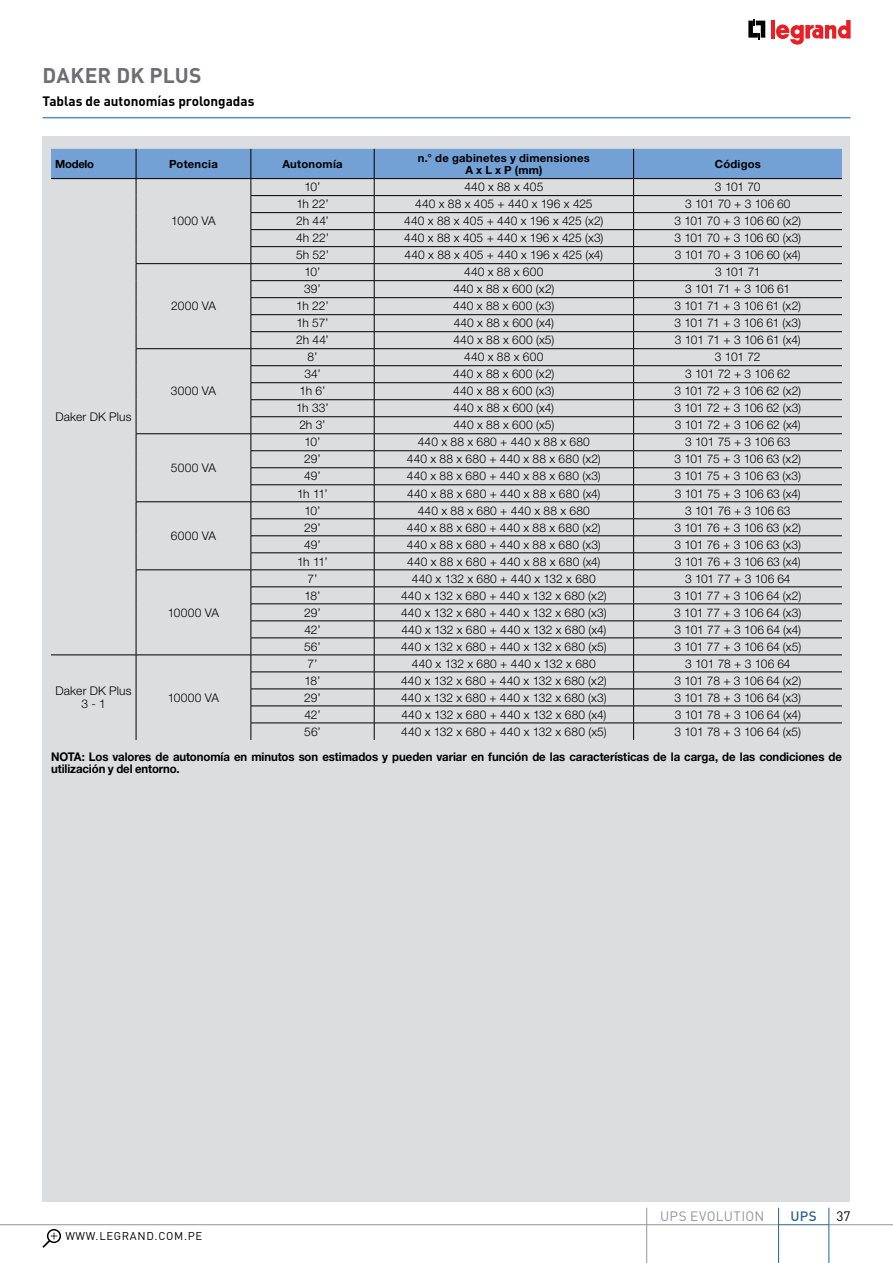
<style>
.page{position:relative;width:893px;height:1263px;background:#fff}
.page>*{position:absolute;margin:0;border:0;box-sizing:border-box;transform-origin:0 0}
.t1{font:700 21px "DIN Pro";letter-spacing:.005em;color:#6d6e71}
.t2{font:700 13.5px "DIN Pro";color:#000}
.t3{font:13.5px "DIN Pro";letter-spacing:.025em;color:#939598}
.t4{font:500 13.5px "DIN Pro";color:#2c6293}
.t5{font:13.5px "DIN Pro";color:#000}
.t6{font:300 12px/13.5px "Helvetica Neue LT Std";letter-spacing:.01em;color:#000;text-align:center}
.t7{font:300 12px "Helvetica Neue LT Std";letter-spacing:-.02em;color:#000}
.t8{font:700 12px/12px "Helvetica Neue LT Std";letter-spacing:-.01em;color:#000;scale:.95 1}
.t9{font:300 12px "Helvetica Neue LT Std";letter-spacing:-.025em;color:#000}
.t10{font:300 12px "Helvetica Neue LT Std";letter-spacing:-.035em;color:#000}
.t11{font:700 11.25px/12px "Helvetica Neue LT Std";letter-spacing:.02em;color:#000;text-align:center}
.t12{font:11.25px "DIN Pro";letter-spacing:.06em;color:#000}
</style>
<div class="page">
<hr style="left:0;top:1224px;width:779px;height:1px;background:#939598">
<hr style="left:778px;top:1224px;width:51px;height:1px;background:#2c6293">
<hr style="left:829px;top:1224px;width:64px;height:1px;background:#939598">
<hr style="left:828px;top:1208px;width:1px;height:55px;background:#2c6293">
<div style="left:47px;top:1229px;width:14px;height:14px;border:2px solid #000;border-radius:50%"></div>
<svg style="left:42px;top:1232px;width:15px;height:16px"></svg>
<hr style="left:778px;top:1208px;width:1px;height:55px;background:#2c6293">
<svg style="left:748px;top:19px;width:17px;height:20px"></svg>
<hr style="left:771px;top:20px;width:4px;height:18px;background:#ed1d24">
<svg style="left:776px;top:20px;width:74px;height:25px"></svg>
<div style="left:43px;top:136px;width:807px;height:1065px;background:#dcddde"></div>
<hr style="left:43px;top:117px;width:807px;height:1px;background:#5091cd">
<svg style="left:51px;top:149px;width:791px;height:591px"></svg>
<hr style="left:646px;top:1208px;width:1px;height:55px;background:#939598">
<h1 class="t1" style="left:43px;top:61px;width:160px">DAKER DK PLUS</h1>
<p class="t2" style="left:43px;top:92px;width:213px">Tablas de autonomías prolongadas</p>
<p class="t11" style="left:55px;top:157px;width:40px">Modelo</p>
<p class="t11" style="left:169px;top:157px;width:50px">Potencia</p>
<p class="t11" style="left:282px;top:157px;width:62px">Autonomía</p>
<p class="t11" style="left:418px;top:151px;width:173px">n.° de gabinetes y dimensiones<br>A x L x P (mm)</p>
<p class="t11" style="left:715px;top:157px;width:48px">Códigos</p>
<p class="t6" style="left:55px;top:410px;width:78px">Daker DK Plus</p>
<p class="t6" style="left:171px;top:214px;width:46px">1000 VA</p>
<p class="t6" style="left:171px;top:299px;width:46px">2000 VA</p>
<p class="t6" style="left:171px;top:384px;width:47px">3000 VA</p>
<p class="t6" style="left:171px;top:461px;width:47px">5000 VA</p>
<p class="t6" style="left:171px;top:529px;width:47px">6000 VA</p>
<p class="t6" style="left:168px;top:605px;width:53px">10000 VA</p>
<p class="t6" style="left:304px;top:180px;width:18px">10’</p>
<p class="t6" style="left:464px;top:180px;width:81px">440 x 88 x 405</p>
<p class="t6" style="left:715px;top:180px;width:47px">3 101 70</p>
<p class="t6" style="left:296px;top:197px;width:34px">1h 22’</p>
<p class="t6" style="left:415px;top:197px;width:179px">440 x 88 x 405 + 440 x 196 x 425</p>
<p class="t9" style="left:685px;top:197px;width:107px">3 101 70 + 3 106 60</p>
<p class="t6" style="left:296px;top:214px;width:34px">2h 44’</p>
<p class="t6" style="left:404px;top:214px;width:201px">440 x 88 x 405 + 440 x 196 x 425 (x2)</p>
<p class="t7" style="left:674px;top:214px;width:128px">3 101 70 + 3 106 60 (x2)</p>
<p class="t6" style="left:296px;top:231px;width:35px">4h 22’</p>
<p class="t6" style="left:404px;top:231px;width:201px">440 x 88 x 405 + 440 x 196 x 425 (x3)</p>
<p class="t7" style="left:674px;top:231px;width:128px">3 101 70 + 3 106 60 (x3)</p>
<p class="t6" style="left:296px;top:248px;width:35px">5h 52’</p>
<p class="t6" style="left:405px;top:248px;width:200px">440 x 88 x 405 + 440 x 196 x 425 (x4)</p>
<p class="t7" style="left:675px;top:248px;width:128px">3 101 70 + 3 106 60 (x4)</p>
<p class="t6" style="left:304px;top:265px;width:18px">10’</p>
<p class="t6" style="left:464px;top:265px;width:81px">440 x 88 x 600</p>
<p class="t6" style="left:715px;top:265px;width:47px">3 101 71</p>
<p class="t6" style="left:304px;top:282px;width:18px">39’</p>
<p class="t6" style="left:453px;top:282px;width:103px">440 x 88 x 600 (x2)</p>
<p class="t10" style="left:685px;top:282px;width:106px">3 101 71 + 3 106 61</p>
<p class="t6" style="left:296px;top:299px;width:34px">1h 22’</p>
<p class="t6" style="left:453px;top:299px;width:103px">440 x 88 x 600 (x3)</p>
<p class="t7" style="left:674px;top:299px;width:128px">3 101 71 + 3 106 61 (x2)</p>
<p class="t6" style="left:296px;top:316px;width:34px">1h 57’</p>
<p class="t6" style="left:454px;top:316px;width:102px">440 x 88 x 600 (x4)</p>
<p class="t7" style="left:674px;top:316px;width:128px">3 101 71 + 3 106 61 (x3)</p>
<p class="t6" style="left:296px;top:333px;width:34px">2h 44’</p>
<p class="t6" style="left:453px;top:333px;width:102px">440 x 88 x 600 (x5)</p>
<p class="t7" style="left:675px;top:333px;width:127px">3 101 71 + 3 106 61 (x4)</p>
<p class="t6" style="left:308px;top:350px;width:11px">8’</p>
<p class="t6" style="left:464px;top:350px;width:81px">440 x 88 x 600</p>
<p class="t6" style="left:715px;top:350px;width:47px">3 101 72</p>
<p class="t6" style="left:304px;top:367px;width:18px">34’</p>
<p class="t6" style="left:453px;top:367px;width:103px">440 x 88 x 600 (x2)</p>
<p class="t7" style="left:685px;top:367px;width:107px">3 101 72 + 3 106 62</p>
<p class="t6" style="left:300px;top:384px;width:27px">1h 6’</p>
<p class="t6" style="left:453px;top:384px;width:103px">440 x 88 x 600 (x3)</p>
<p class="t7" style="left:674px;top:384px;width:128px">3 101 72 + 3 106 62 (x2)</p>
<p class="t6" style="left:296px;top:401px;width:34px">1h 33’</p>
<p class="t6" style="left:454px;top:401px;width:102px">440 x 88 x 600 (x4)</p>
<p class="t7" style="left:674px;top:401px;width:128px">3 101 72 + 3 106 62 (x3)</p>
<p class="t6" style="left:299px;top:418px;width:28px">2h 3’</p>
<p class="t6" style="left:453px;top:418px;width:102px">440 x 88 x 600 (x5)</p>
<p class="t7" style="left:675px;top:418px;width:128px">3 101 72 + 3 106 62 (x4)</p>
<p class="t6" style="left:304px;top:435px;width:18px">10’</p>
<p class="t6" style="left:418px;top:435px;width:174px">440 x 88 x 680 + 440 x 88 x 680</p>
<p class="t9" style="left:685px;top:435px;width:107px">3 101 75 + 3 106 63</p>
<p class="t6" style="left:304px;top:452px;width:18px">29’</p>
<p class="t6" style="left:407px;top:452px;width:195px">440 x 88 x 680 + 440 x 88 x 680 (x2)</p>
<p class="t7" style="left:674px;top:452px;width:128px">3 101 75 + 3 106 63 (x2)</p>
<p class="t6" style="left:304px;top:469px;width:18px">49’</p>
<p class="t6" style="left:407px;top:469px;width:195px">440 x 88 x 680 + 440 x 88 x 680 (x3)</p>
<p class="t7" style="left:674px;top:469px;width:128px">3 101 75 + 3 106 63 (x3)</p>
<p class="t6" style="left:297px;top:486px;width:32px">1h 11’</p>
<p class="t6" style="left:407px;top:486px;width:195px">440 x 88 x 680 + 440 x 88 x 680 (x4)</p>
<p class="t7" style="left:675px;top:486px;width:128px">3 101 75 + 3 106 63 (x4)</p>
<p class="t6" style="left:304px;top:503px;width:18px">10’</p>
<p class="t6" style="left:418px;top:503px;width:174px">440 x 88 x 680 + 440 x 88 x 680</p>
<p class="t9" style="left:685px;top:503px;width:107px">3 101 76 + 3 106 63</p>
<p class="t6" style="left:304px;top:520px;width:18px">29’</p>
<p class="t6" style="left:407px;top:520px;width:195px">440 x 88 x 680 + 440 x 88 x 680 (x2)</p>
<p class="t7" style="left:674px;top:520px;width:128px">3 101 76 + 3 106 63 (x2)</p>
<p class="t6" style="left:304px;top:537px;width:18px">49’</p>
<p class="t6" style="left:407px;top:537px;width:195px">440 x 88 x 680 + 440 x 88 x 680 (x3)</p>
<p class="t7" style="left:674px;top:537px;width:128px">3 101 76 + 3 106 63 (x3)</p>
<p class="t6" style="left:297px;top:554px;width:32px">1h 11’</p>
<p class="t6" style="left:407px;top:554px;width:195px">440 x 88 x 680 + 440 x 88 x 680 (x4)</p>
<p class="t7" style="left:675px;top:554px;width:128px">3 101 76 + 3 106 63 (x4)</p>
<p class="t6" style="left:308px;top:571px;width:11px">7’</p>
<p class="t6" style="left:412px;top:571px;width:185px">440 x 132 x 680 + 440 x 132 x 680</p>
<p class="t7" style="left:685px;top:571px;width:107px">3 101 77 + 3 106 64</p>
<p class="t6" style="left:305px;top:588px;width:17px">18’</p>
<p class="t6" style="left:401px;top:588px;width:207px">440 x 132 x 680 + 440 x 132 x 680 (x2)</p>
<p class="t7" style="left:674px;top:588px;width:129px">3 101 77 + 3 106 64 (x2)</p>
<p class="t6" style="left:304px;top:605px;width:18px">29’</p>
<p class="t6" style="left:401px;top:605px;width:207px">440 x 132 x 680 + 440 x 132 x 680 (x3)</p>
<p class="t7" style="left:674px;top:605px;width:129px">3 101 77 + 3 106 64 (x3)</p>
<p class="t6" style="left:304px;top:622px;width:18px">42’</p>
<p class="t6" style="left:401px;top:622px;width:207px">440 x 132 x 680 + 440 x 132 x 680 (x4)</p>
<p class="t7" style="left:675px;top:622px;width:128px">3 101 77 + 3 106 64 (x4)</p>
<p class="t6" style="left:304px;top:639px;width:18px">56’</p>
<p class="t6" style="left:401px;top:639px;width:207px">440 x 132 x 680 + 440 x 132 x 680 (x5)</p>
<p class="t7" style="left:674px;top:639px;width:128px">3 101 77 + 3 106 64 (x5)</p>
<p class="t6" style="left:308px;top:656px;width:11px">7’</p>
<p class="t6" style="left:412px;top:656px;width:185px">440 x 132 x 680 + 440 x 132 x 680</p>
<p class="t7" style="left:685px;top:656px;width:107px">3 101 78 + 3 106 64</p>
<p class="t6" style="left:305px;top:673px;width:17px">18’</p>
<p class="t6" style="left:401px;top:673px;width:207px">440 x 132 x 680 + 440 x 132 x 680 (x2)</p>
<p class="t7" style="left:674px;top:673px;width:128px">3 101 78 + 3 106 64 (x2)</p>
<p class="t6" style="left:304px;top:690px;width:18px">29’</p>
<p class="t6" style="left:401px;top:690px;width:207px">440 x 132 x 680 + 440 x 132 x 680 (x3)</p>
<p class="t7" style="left:674px;top:690px;width:128px">3 101 78 + 3 106 64 (x3)</p>
<p class="t6" style="left:304px;top:707px;width:18px">42’</p>
<p class="t6" style="left:401px;top:707px;width:207px">440 x 132 x 680 + 440 x 132 x 680 (x4)</p>
<p class="t7" style="left:675px;top:707px;width:128px">3 101 78 + 3 106 64 (x4)</p>
<p class="t6" style="left:304px;top:724px;width:18px">56’</p>
<p class="t6" style="left:401px;top:724px;width:207px">440 x 132 x 680 + 440 x 132 x 680 (x5)</p>
<p class="t7" style="left:674px;top:724px;width:128px">3 101 78 + 3 106 64 (x5)</p>
<p class="t8" style="left:51px;top:751px;width:834px">NOTA: Los valores de autonomía en minutos son estimados y pueden variar en función de las características de la carga, de las condiciones de utilización y del entorno.</p>
<p class="t6" style="left:55px;top:683px;width:78px">Daker DK Plus<br>3 - 1</p>
<p class="t6" style="left:168px;top:690px;width:53px">10000 VA</p>
<p class="t12" style="left:65px;top:1228px;width:138px">WWW.LEGRAND.COM.PE</p>
<p class="t3" style="left:660px;top:1207px;width:106px">UPS EVOLUTION</p>
<p class="t4" style="left:791px;top:1207px;width:28px">UPS</p>
<p class="t5" style="left:836px;top:1206px;width:16px">37</p>
</div>
